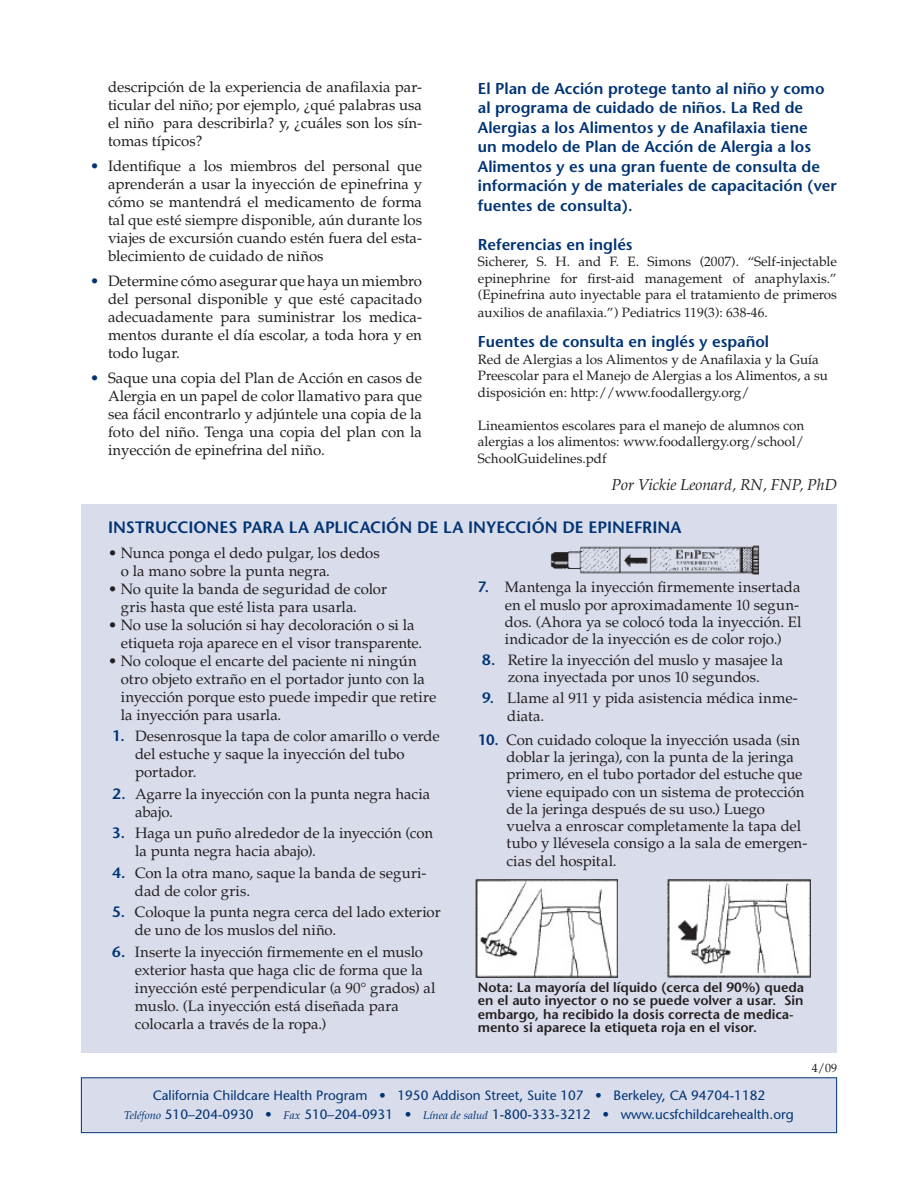
<style>
.page{position:relative;width:918px;height:1188px;background:#fff}
.page>*{position:absolute;margin:0;border:0;box-sizing:border-box;transform-origin:0 0}
.t1{font:600 16.5px "Stone Sans";letter-spacing:.005em;color:#013374}
.t2{font:600 15.75px/19.5px "Stone Sans";color:#013374}
.t3{font:italic 15.75px "Palatino";color:#231f20}
.t4{font:15px/18px "Palatino";color:#231f20}
.t5{font:13.5px/16.5px "Palatino";color:#231f20;text-align:justify}
.t6{font:13.5px/19.5px "Stone Sans";color:#013374;text-align:center}
.t7{font:600 13.5px/13.5px "Stone Sans";color:#231f20}
.t8{font:12px "Palatino";color:#231f20}
.s1{font-family:"Stone Sans";font-weight:600;color:#013374}
.s2{color:#013374}
.s3{font-family:"Palatino";font-style:italic;font-size:11.25px}
</style>
<div class="page">
<div style="left:81px;top:504px;width:756px;height:549px;background:#d9ddeb"></div>
<div style="left:81px;top:1077px;width:756px;height:56px;background:#d9ddeb;border:1px solid #013374"></div>
<img style="left:476px;top:880px;width:142px;height:97px">
<img style="left:668px;top:880px;width:142px;height:97px">
<img style="left:551px;top:545px;width:208px;height:29px">
<p class="t2" style="left:478px;top:78px;width:360px">El Plan de Acción protege tanto al niño y como al programa de cuidado de niños. La Red de Alergias a los Alimentos y de Anafilaxia tiene<br>un modelo de Plan de Acción de Alergia a los Alimentos y es una gran fuente de consulta de información y de materiales de capacitación (ver fuentes de consulta).</p>
<p class="t2" style="left:478px;top:234px;width:156px">Referencias en inglés</p>
<p class="t5" style="left:478px;top:253px;width:361px">Sicherer, S. H. and F. E. Simons (2007). “Self-injectable epinephrine for first-aid management of anaphylaxis.” (Epinefrina auto inyectable para el tratamiento de primeros</p>
<p class="t5" style="left:478px;top:304px;width:291px">auxilios de anafilaxia.”) Pediatrics 119(3): 638-46.</p>
<p class="t2" style="left:478px;top:332px;width:293px">Fuentes de consulta en inglés y español</p>
<p class="t5" style="left:478px;top:351px;width:352px;text-align:left">Red de Alergias a los Alimentos y de Anafilaxia y la Guía<br>Preescolar para el Manejo de Alergias a los Alimentos, a su disposición en: http://www.foodallergy.org/</p>
<p class="t5" style="left:478px;top:417px;width:328px">Lineamientos escolares para el manejo de alumnos con alergias a los alimentos: www.foodallergy.org/school/ SchoolGuidelines.pdf</p>
<p class="t3" style="left:612px;top:475px;width:227px">Por Vickie Leonard, RN, FNP, PhD</p>
<p class="t1" style="left:108px;top:517px;width:575px">INSTRUCCIONES PARA LA APLICACIÓN DE LA INYECCIÓN DE EPINEFRINA</p>
<p class="t4" style="left:121px;top:544px;width:261px;text-indent:-13px">• Nunca ponga el dedo pulgar, los dedos o la mano sobre la punta negra.</p>
<p class="t4" style="left:121px;top:580px;width:268px;text-indent:-13px">• No quite la banda de seguridad de color gris hasta que esté lista para usarla.</p>
<p class="t4" style="left:121px;top:616px;width:303px;text-indent:-13px">• No use la solución si hay decoloración o si la etiqueta roja aparece en el visor transparente.</p>
<p class="t4" style="left:121px;top:652px;width:317px;text-indent:-13px">• No coloque el encarte del paciente ni ningún otro objeto extraño en el portador junto con la inyección porque esto puede impedir que retire la inyección para usarla.</p>
<p class="t4" style="left:135px;top:728px;width:306px;text-indent:-23px"><span class="s1">1.</span> Desenrosque la tapa de color amarillo o verde del estuche y saque la inyección del tubo portador.</p>
<p class="t4" style="left:135px;top:785px;width:297px;text-indent:-23px"><span class="s1">2.</span> Agarre la inyección con la punta negra hacia abajo.</p>
<p class="t4" style="left:135px;top:825px;width:300px;text-indent:-23px"><span class="s1">3.</span> Haga un puño alrededor de la inyección (con la punta negra hacia abajo).</p>
<p class="t4" style="left:135px;top:864px;width:293px;text-indent:-23px"><span class="s1">4.</span> Con la otra mano, saque la banda de seguri&shy;dad de color gris.</p>
<p class="t4" style="left:135px;top:904px;width:307px;text-indent:-23px"><span class="s1">5.</span> Coloque la punta negra cerca del lado exterior de uno de los muslos del niño.</p>
<p class="t4" style="left:135px;top:943px;width:302px;text-indent:-23px"><span class="s1">6.</span> Inserte la inyección firmemente en el muslo exterior hasta que haga clic de forma que la inyección esté perpendicular (a 90° grados) al muslo. (La inyección está diseñada para colocarla a través de la ropa.)</p>
<p class="t4" style="left:108px;top:79px;width:316px;text-align:justify">descripción de la experiencia de anafilaxia par&shy;ticular del niño; por ejemplo, ¿qué palabras usa el niño para describirla? y, ¿cuáles son los sín&shy;tomas típicos?</p>
<p class="t4" style="left:108px;top:157px;width:316px;text-align:justify;text-indent:-18px"><span class="s2">•</span> Identifique a los miembros del personal que aprenderán a usar la inyección de epinefrina y cómo se mantendrá el medicamento de forma tal que esté siempre disponible, aún durante los viajes de excursión cuando estén fuera del esta&shy;blecimiento de cuidado de niños</p>
<p class="t4" style="left:108px;top:272px;width:316px;text-align:justify;text-indent:-18px"><span class="s2">•</span> Determine cómo asegurar que haya un miembro del personal disponible y que esté capacitado adecuadamente para suministrar los medica&shy;mentos durante el día escolar, a toda hora y en todo lugar.</p>
<p class="t4" style="left:108px;top:369px;width:316px;text-align:justify;text-indent:-18px"><span class="s2">•</span> Saque una copia del Plan de Acción en casos de Alergia en un papel de color llamativo para que sea fácil encontrarlo y adjúntele una copia de la foto del niño. Tenga una copia del plan con la inyección de epinefrina del niño.</p>
<p class="t4" style="left:505px;top:579px;width:298px;line-height:17.2px;text-indent:-27px"><span class="s1">7.</span> Mantenga la inyección firmemente insertada en el muslo por aproximadamente 10 segun&shy;dos. (Ahora ya se colocó toda la inyección. El indicador de la inyección es de color rojo.)</p>
<p class="t4" style="left:482px;top:651px;width:303px;line-height:17.2px;text-align:center"><span class="s1">8.</span> Retire la inyección del muslo y masajee la zona inyectada por unos 10 segundos.</p>
<p class="t4" style="left:507px;top:689px;width:292px;text-indent:-25px"><span class="s1">9.</span> Llame al 911 y pida asistencia médica inme&shy;diata.</p>
<p class="t4" style="left:506px;top:731px;width:302px;line-height:17.2px;text-indent:-29px"><span class="s1">10.</span> Con cuidado coloque la inyección usada (sin doblar la jeringa), con la punta de la jeringa primero, en el tubo portador del estuche que viene equipado con un sistema de protección de la jeringa después de su uso.) Luego vuelva a enroscar completamente la tapa del tubo y llévesela consigo a la sala de emergen&shy;cias del hospital.</p>
<p class="t7" style="left:478px;top:980px;width:328px">Nota: La mayoría del líquido (cerca del 90%) queda en el auto inyector o no se puede volver a usar. Sin embargo, ha recibido la dosis correcta de medica&shy;mento si aparece la etiqueta roja en el visor.</p>
<p class="t6" style="left:124px;top:1085px;width:671px">California Childcare Health Program • 1950 Addison Street, Suite 107 • Berkeley, CA 94704-1182<br><span class="s3">Teléfono</span> 510–204-0930 • <span class="s3">Fax</span> 510–204-0931 • <span class="s3">Línea de salud</span> 1-800-333-3212 • www.ucsfchildcarehealth.org</p>
<p class="t8" style="left:812px;top:1061px;width:27px">4/09</p>
</div>
